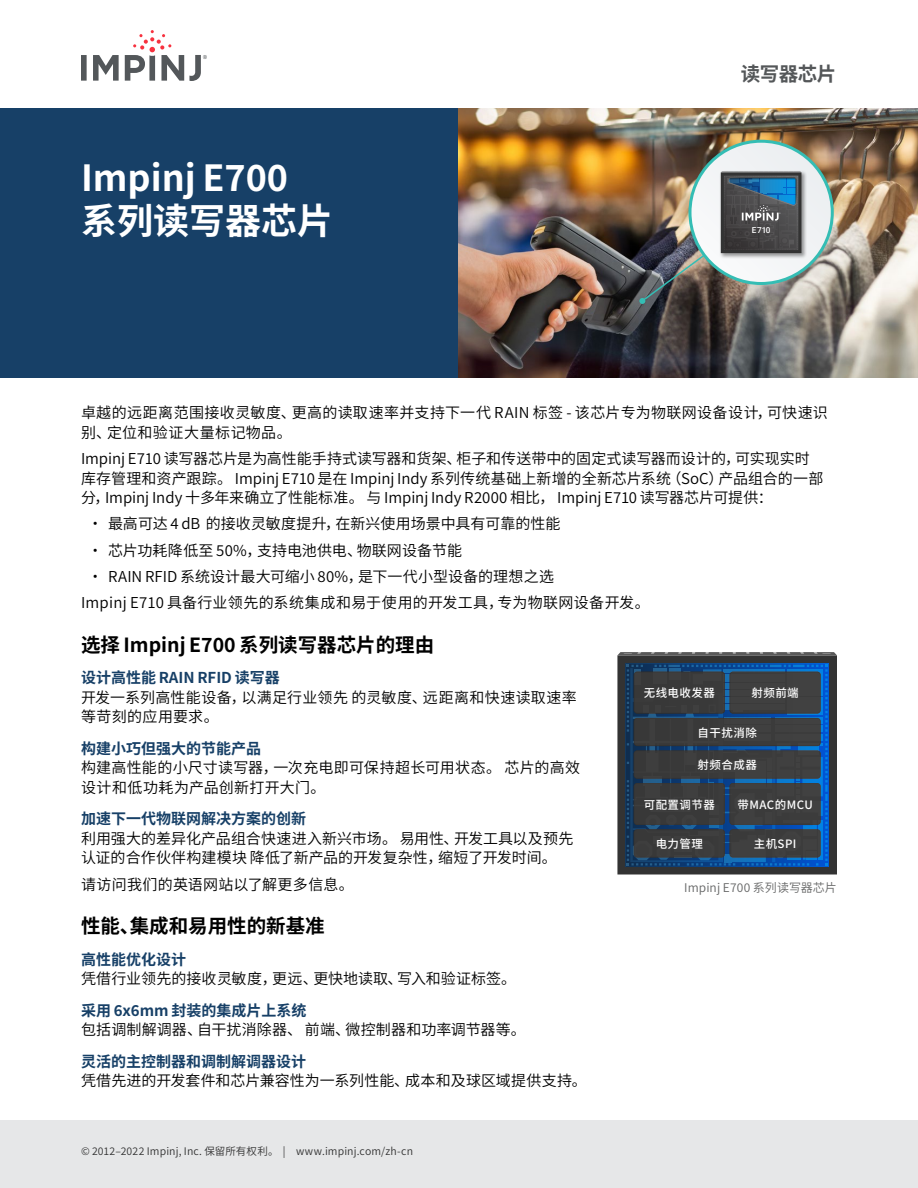
<style>
.page{position:relative;width:918px;height:1188px;background:#fff}
.page>*{position:absolute;margin:0;border:0;box-sizing:border-box;transform-origin:0 0}
.t1{font:700 36px/43.2px "Source Han Sans CN";color:#fff}
.t2{font:700 19.5px "Source Han Sans CN";color:#000}
.Category{font:700 19.5px "Source Han Sans CN";letter-spacing:-.025em;color:#545759}
.t3{font:15px/19.5px "Source Han Sans CN";letter-spacing:.005em;color:#000}
.t4{font:700 15px "Source Han Sans CN";color:#174067}
.t5{font:15px/19.5px "Source Han Sans CN";letter-spacing:.025em;color:#000}
.t6{font:12px "Source Han Sans CN";letter-spacing:.005em;color:#666767}
.t7{font:500 11.55px "Source Han Sans CN";letter-spacing:.04em;color:#fff}
.t8{font:10.5px "Source Han Sans CN";letter-spacing:.015em;color:#333}
.t9{font:500 8.25px "Roboto";color:#fff}
</style>
<div class="page">
<div style="left:0;top:1120px;width:917px;height:68px;background:#e6e7e8"></div>
<svg style="left:81px;top:30px;width:126px;height:51px"></svg>
<div style="left:0;top:108px;width:459px;height:270px;background:#174067"></div>
<svg style="left:617px;top:655px;width:220px;height:219px;background:#35383c"></svg>
<svg style="left:618px;top:652px;width:219px;height:3px"></svg>
<svg style="left:626px;top:664px;width:203px;height:203px;background:#304153"></svg>
<img style="left:459px;top:108px;width:459px;height:270px">
<svg style="left:690px;top:141px;width:142px;height:143px"></svg>
<div style="left:720px;top:170px;width:87px;height:89px;background:#000;opacity:.4"></div>
<img style="left:639px;top:172px;width:162px;height:132px">
<div style="left:688px;top:140px;width:146px;height:145px;border:3px solid #34bdb4;border-radius:50%"></div>
<p class="t1" style="left:81px;top:157px;width:253px">Impinj E700系列读写器芯片</p>
<p class="Category" style="left:741px;top:63px;width:97px">读写器芯片</p>
<p class="t9" style="left:752px;top:224px;width:20px">E710</p>
<p class="t5" style="left:81px;top:404px;width:748px">卓越的远距离范围接收灵敏度、更高的读取速率并支持下一代 RAIN 标签 - 该芯片专为物联网设备设计，可快速识别、定位和验证大量标记物品。</p>
<p class="t3" style="left:81px;top:449px;width:744px">Impinj E710 读写器芯片是为高性能手持式读写器和货架、柜子和传送带中的固定式读写器而设计的，可实现实时库存管理和资产跟踪。 Impinj E710 是在 Impinj Indy 系列传统基础上新增的全新芯片系统（SoC）产品组合的一部分，Impinj Indy 十多年来确立了性能标准。 与 Impinj Indy R2000 相比， Impinj E710 读写器芯片可提供：</p>
<p class="t3" style="left:88px;top:515px;width:474px">• 最高可达 4 dB 的接收灵敏度提升，在新兴使用场景中具有可靠的性能</p>
<p class="t3" style="left:88px;top:541px;width:376px">• 芯片功耗降低至 50%，支持电池供电、物联网设备节能</p>
<p class="t3" style="left:88px;top:567px;width:468px">• RAIN RFID 系统设计最大可缩小 80%，是下一代小型设备的理想之选</p>
<p class="t3" style="left:81px;top:593px;width:570px">Impinj E710 具备行业领先的系统集成和易于使用的开发工具，专为物联网设备开发。</p>
<h2 class="t2" style="left:81px;top:634px;width:355px">选择 Impinj E700 系列读写器芯片的理由</h2>
<h3 class="t4" style="left:81px;top:669px;width:200px">设计高性能 RAIN RFID 读写器</h3>
<p class="t3" style="left:81px;top:688px;width:497px">开发一系列高性能设备，以满足行业领先 的灵敏度、远距离和快速读取速率等苛刻的应用要求。</p>
<h3 class="t4" style="left:81px;top:740px;width:181px">构建小巧但强大的节能产品</h3>
<p class="t3" style="left:81px;top:758px;width:501px">构建高性能的小尺寸读写器，一次充电即可保持超长可用状态。 芯片的高效设计和低功耗为产品创新打开大门。</p>
<h3 class="t4" style="left:81px;top:810px;width:226px">加速下一代物联网解决方案的创新</h3>
<p class="t3" style="left:81px;top:829px;width:494px">利用强大的差异化产品组合快速进入新兴市场。 易用性、开发工具以及预先认证的合作伙伴构建模块 降低了新产品的开发复杂性，缩短了开发时间。</p>
<p class="t3" style="left:81px;top:875px;width:274px">请访问我们的英语网站以了解更多信息。</p>
<h2 class="t2" style="left:81px;top:915px;width:245px">性能、集成和易用性的新基准</h2>
<h3 class="t4" style="left:81px;top:951px;width:107px">高性能优化设计</h3>
<p class="t3" style="left:81px;top:969px;width:437px">凭借行业领先的接收灵敏度，更远、更快地读取、写入和验证标签。</p>
<h3 class="t4" style="left:81px;top:1002px;width:227px">采用 6x6mm 封装的集成片上系统</h3>
<p class="t3" style="left:81px;top:1020px;width:446px">包括调制解调器、自干扰消除器、 前端、微控制器和功率调节器等。</p>
<h3 class="t4" style="left:81px;top:1053px;width:226px">灵活的主控制器和调制解调器设计</h3>
<p class="t3" style="left:81px;top:1071px;width:507px">凭借先进的开发套件和芯片兼容性为一系列性能、成本和及球区域提供支持。</p>
<p class="t7" style="left:644px;top:686px;width:73px">无线电收发器</p>
<p class="t7" style="left:698px;top:726px;width:61px">自干扰消除</p>
<p class="t7" style="left:698px;top:758px;width:61px">射频合成器</p>
<p class="t7" style="left:751px;top:686px;width:49px">射频前端</p>
<p class="t7" style="left:644px;top:798px;width:73px">可配置调节器</p>
<p class="t7" style="left:737px;top:798px;width:77px">带MAC的MCU</p>
<p class="t7" style="left:656px;top:837px;width:49px">电力管理</p>
<p class="t7" style="left:754px;top:837px;width:44px">主机SPI</p>
<p class="t6" style="left:684px;top:881px;width:154px">Impinj E700 系列读写器芯片</p>
<p class="t8" style="left:81px;top:1145px;width:334px">© 2012–2022 Impinj, Inc. 保留所有权利。 | www.impinj.com/zh-cn</p>
</div>
